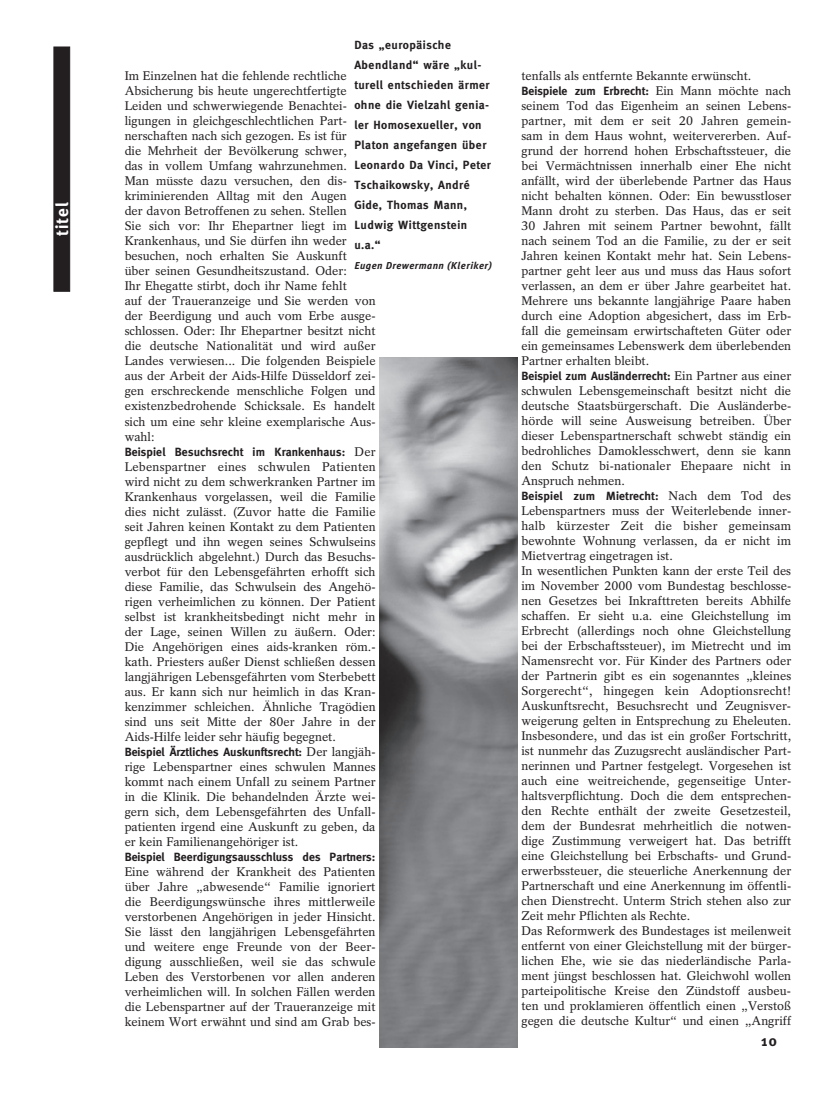
<style>
.page{position:relative;width:833px;height:1099px;background:#fff}
.page>*{position:absolute;margin:0;border:0;box-sizing:border-box;transform-origin:0 0}
.t1{font:700 17.5px "Meta";color:#fff}
.t2{font:700 15px "Meta";color:#231f20}
.t3{font:12.5px/15px "Rotation";color:#231f20;text-align:justify}
.t4{font:700 11.88px/20px "Meta";letter-spacing:.04em;color:#231f20}
.t5{font:700 11.88px "Meta";color:#231f20}
.t6{font:700 11.88px "Meta";letter-spacing:.01em;color:#231f20}
.t7{font:700 11.88px "Meta";letter-spacing:.015em;color:#231f20}
.t8{font:italic 700 10px "Meta Plus";letter-spacing:.04em;color:#231f20}
.s1{font-family:"Rotation";font-weight:400;font-size:12.5px}
</style>
<div class="page">
<div style="left:54px;top:47px;width:16px;height:244px;background:#231f20;border:1px solid #231f20"></div>
<img style="left:379px;top:357px;width:138px;height:690px">
<h1 class="t1" style="left:52px;top:236px;width:35px;rotate:-90deg">titel</h1>
<p class="t4" style="left:354px;top:35px;width:138px">Das „europäische<br>Abendland“ wäre „kul&shy;turell entschieden ärmer ohne die Vielzahl genia&shy;ler Homosexueller, von<br>Platon angefangen über<br>Leonardo Da Vinci, Peter<br>Tschaikowsky, André<br>Gide, Thomas Mann,<br>Ludwig Wittgenstein u.a.“</p>
<p class="t8" style="left:354px;top:260px;width:139px">Eugen Drewermann (Kleriker)</p>
<p class="t3" style="left:125px;top:69px;width:252px;text-align:left">Im Einzelnen hat die fehlende rechtliche Absicherung bis heute ungerechtfertigte Leiden und schwerwiegende Benachtei&shy;ligungen in gleichgeschlechtlichen Part&shy;nerschaften nach sich gezogen. Es ist für<br>die Mehrheit der Bevölkerung schwer,<br>das in vollem Umfang wahrzunehmen.<br>Man müsste dazu versuchen, den dis&shy;kriminierenden Alltag mit den Augen<br>der davon Betroffenen zu sehen. Stellen<br>Sie sich vor: Ihr Ehepartner liegt im Krankenhaus, und Sie dürfen ihn weder besuchen, noch erhalten Sie Auskunft<br>über seinen Gesundheitszustand. Oder:<br>Ihr Ehegatte stirbt, doch ihr Name fehlt<br>auf der Traueranzeige und Sie werden von der Beerdigung und auch vom Erbe ausge&shy;schlossen. Oder: Ihr Ehepartner besitzt nicht die deutsche Nationalität und wird außer Landes verwiesen... Die folgenden Beispiele aus der Arbeit der Aids-Hilfe Düsseldorf zei&shy;gen erschreckende menschliche Folgen und existenzbedrohende Schicksale. Es handelt sich um eine sehr kleine exemplarische Aus&shy;wahl:</p>
<p class="t6" style="left:125px;top:444px;width:252px">Beispiel Besuchsrecht im Krankenhaus: <span class="s1">Der</span></p>
<p class="t3" style="left:125px;top:459px;width:252px">Lebenspartner eines schwulen Patienten wird nicht zu dem schwerkranken Partner im Krankenhaus vorgelassen, weil die Familie dies nicht zulässt. (Zuvor hatte die Familie seit Jahren keinen Kontakt zu dem Patienten gepflegt und ihn wegen seines Schwulseins ausdrücklich abgelehnt.) Durch das Besuchs&shy;verbot für den Lebensgefährten erhofft sich diese Familie, das Schwulsein des Angehö&shy;rigen verheimlichen zu können. Der Patient selbst ist krankheitsbedingt nicht mehr in der Lage, seinen Willen zu äußern. Oder:<br>Die Angehörigen eines aids-kranken röm.- kath. Priesters außer Dienst schließen dessen langjährigen Lebensgefährten vom Sterbebett aus. Er kann sich nur heimlich in das Kran&shy;kenzimmer schleichen. Ähnliche Tragödien sind uns seit Mitte der 80er Jahre in der Aids-Hilfe leider sehr häufig begegnet.</p>
<p class="t5" style="left:125px;top:744px;width:252px">Beispiel Ärztliches Auskunftsrecht: <span class="s1">Der langjäh-</span></p>
<p class="t3" style="left:125px;top:759px;width:252px">rige Lebenspartner eines schwulen Mannes kommt nach einem Unfall zu seinem Partner in die Klinik. Die behandelnden Ärzte wei&shy;gern sich, dem Lebensgefährten des Unfall&shy;patienten irgend eine Auskunft zu geben, da er kein Familienangehöriger ist.</p>
<p class="t5" style="left:125px;top:849px;width:252px">Beispiel Beerdigungsausschluss des Partners:</p>
<p class="t3" style="left:125px;top:864px;width:252px">Eine während der Krankheit des Patienten über Jahre „abwesende“ Familie ignoriert die Beerdigungswünsche ihres mittlerweile verstorbenen Angehörigen in jeder Hinsicht.<br>Sie lässt den langjährigen Lebensgefährten und weitere enge Freunde von der Beer&shy;digung ausschließen, weil sie das schwule Leben des Verstorbenen vor allen anderen verheimlichen will. In solchen Fällen werden die Lebenspartner auf der Traueranzeige mit keinem Wort erwähnt und sind am Grab bes-</p>
<p class="t3" style="left:521px;top:68px;width:231px">tenfalls als entfernte Bekannte erwünscht.</p>
<p class="t5" style="left:521px;top:84px;width:271px">Beispiele zum Erbrecht: <span class="s1">Ein Mann möchte nach</span></p>
<p class="t3" style="left:521px;top:98px;width:271px">seinem Tod das Eigenheim an seinen Lebens&shy;partner, mit dem er seit 20 Jahren gemein&shy;sam in dem Haus wohnt, weitervererben. Auf&shy;grund der horrend hohen Erbschaftssteuer, die bei Vermächtnissen innerhalb einer Ehe nicht anfällt, wird der überlebende Partner das Haus nicht behalten können. Oder: Ein bewusstloser Mann droht zu sterben. Das Haus, das er seit 30 Jahren mit seinem Partner bewohnt, fällt nach seinem Tod an die Familie, zu der er seit Jahren keinen Kontakt mehr hat. Sein Lebens&shy;partner geht leer aus und muss das Haus sofort verlassen, an dem er über Jahre gearbeitet hat.<br>Mehrere uns bekannte langjährige Paare haben durch eine Adoption abgesichert, dass im Erb&shy;fall die gemeinsam erwirtschafteten Güter oder ein gemeinsames Lebenswerk dem überlebenden Partner erhalten bleibt.</p>
<p class="t5" style="left:521px;top:369px;width:271px">Beispiel zum Ausländerrecht: <span class="s1">Ein Partner aus einer</span></p>
<p class="t3" style="left:521px;top:383px;width:271px">schwulen Lebensgemeinschaft besitzt nicht die deutsche Staatsbürgerschaft. Die Ausländerbe&shy;hörde will seine Ausweisung betreiben. Über dieser Lebenspartnerschaft schwebt ständig ein bedrohliches Damoklesschwert, denn sie kann den Schutz bi-nationaler Ehepaare nicht in Anspruch nehmen.</p>
<p class="t7" style="left:521px;top:489px;width:271px">Beispiel zum Mietrecht: <span class="s1">Nach dem Tod des</span></p>
<p class="t3" style="left:521px;top:503px;width:271px;text-align:left">Lebenspartners muss der Weiterlebende inner&shy;halb kürzester Zeit die bisher gemeinsam bewohnte Wohnung verlassen, da er nicht im Mietvertrag eingetragen ist.<br>In wesentlichen Punkten kann der erste Teil des im November 2000 vom Bundestag beschlosse&shy;nen Gesetzes bei Inkrafttreten bereits Abhilfe schaffen. Er sieht u.a. eine Gleichstellung im Erbrecht (allerdings noch ohne Gleichstellung bei der Erbschaftssteuer), im Mietrecht und im Namensrecht vor. Für Kinder des Partners oder der Partnerin gibt es ein sogenanntes „kleines Sorgerecht“, hingegen kein Adoptionsrecht!<br>Auskunftsrecht, Besuchsrecht und Zeugnisver&shy;weigerung gelten in Entsprechung zu Eheleuten.<br>Insbesondere, und das ist ein großer Fortschritt, ist nunmehr das Zuzugsrecht ausländischer Part&shy;nerinnen und Partner festgelegt. Vorgesehen ist auch eine weitreichende, gegenseitige Unter&shy;haltsverpflichtung. Doch die dem entsprechen&shy;den Rechte enthält der zweite Gesetzesteil, dem der Bundesrat mehrheitlich die notwen&shy;dige Zustimmung verweigert hat. Das betrifft eine Gleichstellung bei Erbschafts- und Grund&shy;erwerbssteuer, die steuerliche Anerkennung der Partnerschaft und eine Anerkennung im öffentli&shy;chen Dienstrecht. Unterm Strich stehen also zur Zeit mehr Pflichten als Rechte.<br>Das Reformwerk des Bundestages ist meilenweit entfernt von einer Gleichstellung mit der bürger&shy;lichen Ehe, wie sie das niederländische Parla&shy;ment jüngst beschlossen hat. Gleichwohl wollen parteipolitische Kreise den Zündstoff ausbeu&shy;ten und proklamieren öffentlich einen „Verstoß gegen die deutsche Kultur“ und einen „Angriff</p>
<p class="t2" style="left:761px;top:1031px;width:17px">10</p>
</div>
